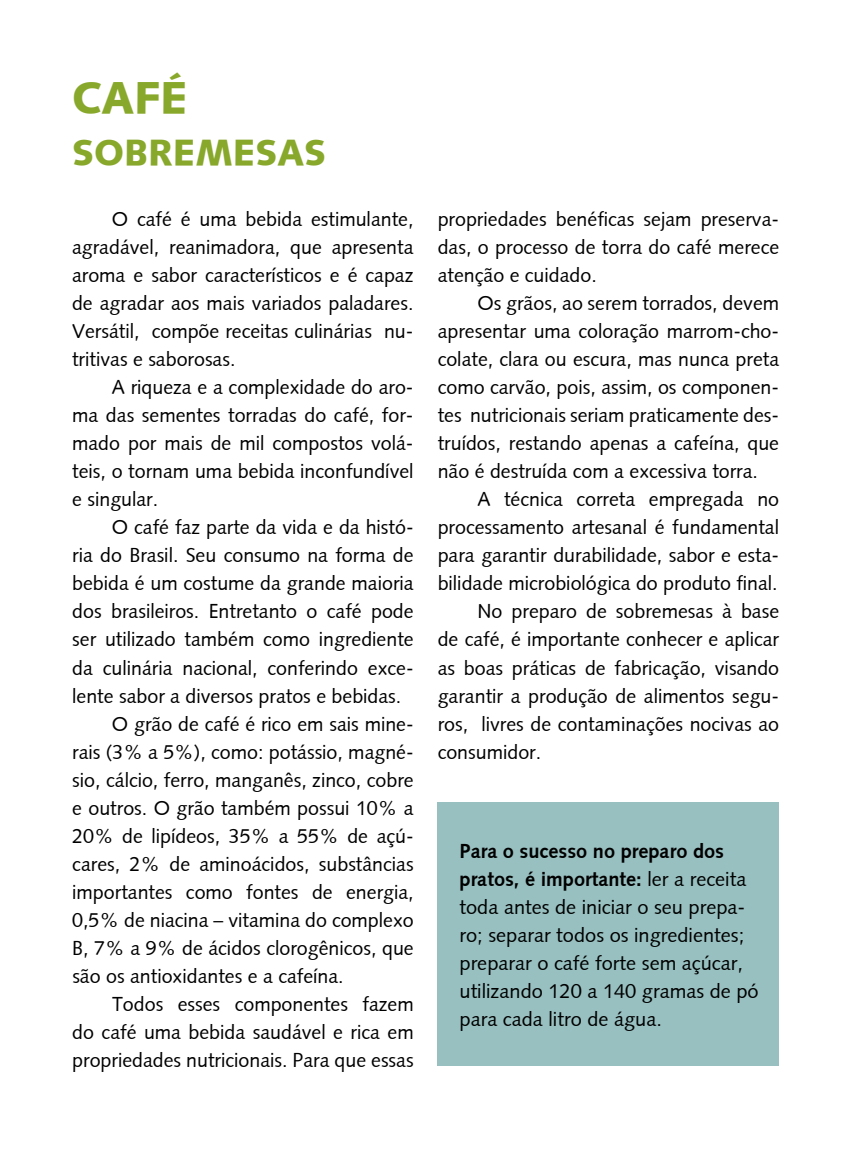
<style>
.page{position:relative;width:851px;height:1163px;background:#fff}
.page>*{position:absolute;margin:0;border:0;box-sizing:border-box;transform-origin:0 0}
.t1{font:900 44px "Syntax";color:#88a82b}
.t2{font:900 36px "Syntax";color:#88a82b}
.t3{font:20px/28px "Syntax Roman";color:#000;text-align:justify}
.t4{font:700 20px/28px "Syntax";color:#000}
.s1{font-family:"Syntax Roman";font-weight:400}
</style>
<div class="page">
<div style="left:437px;top:802px;width:341px;height:263px;background:#98c0c0"></div>
<h1 class="t1" style="left:72px;top:72px;width:117px">CAFÉ</h1>
<h2 class="t2" style="left:72px;top:132px;width:207px">SOBREMESAS</h2>
<p class="t3" style="left:72px;top:205px;width:343px;text-indent:40px">O café é uma bebida estimulante, agradável, reanimadora, que apresenta aroma e sabor característicos e é capaz de agradar aos mais variados paladares.<br>Versátil, compõe receitas culinárias nu&shy;tritivas e saborosas.</p>
<p class="t3" style="left:72px;top:373px;width:343px;text-indent:40px">A riqueza e a complexidade do aro&shy;ma das sementes torradas do café, for&shy;mado por mais de mil compostos volá&shy;teis, o tornam uma bebida inconfundível e singular.</p>
<p class="t3" style="left:112px;top:513px;width:303px">O café faz parte da vida e da histó-</p>
<p class="t3" style="left:72px;top:541px;width:343px">ria do Brasil. Seu consumo na forma de</p>
<p class="t3" style="left:72px;top:569px;width:343px">bebida é um costume da grande maioria</p>
<p class="t3" style="left:72px;top:597px;width:343px">dos brasileiros. Entretanto o café pode</p>
<p class="t3" style="left:72px;top:625px;width:343px">ser utilizado também como ingrediente</p>
<p class="t3" style="left:72px;top:653px;width:343px">da culinária nacional, conferindo exce-</p>
<p class="t3" style="left:72px;top:681px;width:330px">lente sabor a diversos pratos e bebidas.</p>
<p class="t3" style="left:112px;top:709px;width:303px">O grão de café é rico em sais mine-</p>
<p class="t3" style="left:72px;top:737px;width:343px">rais (3% a 5%), como: potássio, magné-</p>
<p class="t3" style="left:72px;top:765px;width:343px">sio, cálcio, ferro, manganês, zinco, cobre</p>
<p class="t3" style="left:72px;top:793px;width:343px">e outros. O grão também possui 10% a</p>
<p class="t3" style="left:72px;top:821px;width:343px">20% de lipídeos, 35% a 55% de açú-</p>
<p class="t3" style="left:72px;top:849px;width:343px">cares, 2% de aminoácidos, substâncias</p>
<p class="t3" style="left:72px;top:877px;width:343px">importantes como fontes de energia,</p>
<p class="t3" style="left:72px;top:905px;width:343px">0,5% de niacina – vitamina do complexo</p>
<p class="t3" style="left:72px;top:933px;width:343px">B, 7% a 9% de ácidos clorogênicos, que</p>
<p class="t3" style="left:72px;top:961px;width:273px">são os antioxidantes e a cafeína.</p>
<p class="t3" style="left:112px;top:989px;width:303px">Todos esses componentes fazem</p>
<p class="t3" style="left:72px;top:1017px;width:343px">do café uma bebida saudável e rica em</p>
<p class="t3" style="left:72px;top:1045px;width:343px">propriedades nutricionais. Para que essas</p>
<p class="t3" style="left:437px;top:205px;width:343px">propriedades benéficas sejam preserva&shy;das, o processo de torra do café merece atenção e cuidado.</p>
<p class="t3" style="left:437px;top:289px;width:343px;text-indent:40px">Os grãos, ao serem torrados, devem apresentar uma coloração marrom-cho&shy;colate, clara ou escura, mas nunca preta como carvão, pois, assim, os componen&shy;tes nutricionais seriam praticamente des&shy;truídos, restando apenas a cafeína, que não é destruída com a excessiva torra.</p>
<p class="t3" style="left:477px;top:485px;width:303px">A técnica correta empregada no</p>
<p class="t3" style="left:437px;top:513px;width:343px">processamento artesanal é fundamental</p>
<p class="t3" style="left:437px;top:541px;width:343px">para garantir durabilidade, sabor e esta-</p>
<p class="t3" style="left:437px;top:569px;width:341px">bilidade microbiológica do produto final.</p>
<p class="t3" style="left:477px;top:597px;width:303px">No preparo de sobremesas à base</p>
<p class="t3" style="left:437px;top:625px;width:343px">de café, é importante conhecer e aplicar</p>
<p class="t3" style="left:437px;top:653px;width:343px">as boas práticas de fabricação, visando</p>
<p class="t3" style="left:437px;top:681px;width:343px">garantir a produção de alimentos segu-</p>
<p class="t3" style="left:437px;top:709px;width:343px">ros, livres de contaminações nocivas ao</p>
<p class="t3" style="left:437px;top:737px;width:105px">consumidor.</p>
<p class="t4" style="left:459px;top:837px;width:288px">Para o sucesso no preparo dos pratos, é importante: <span class="s1">ler a receita</span></p>
<p class="t3" style="left:459px;top:893px;width:301px;text-align:left">toda antes de iniciar o seu prepa&shy;ro; separar todos os ingredientes; preparar o café forte sem açúcar, utilizando 120 a 140 gramas de pó para cada litro de água.</p>
</div>
